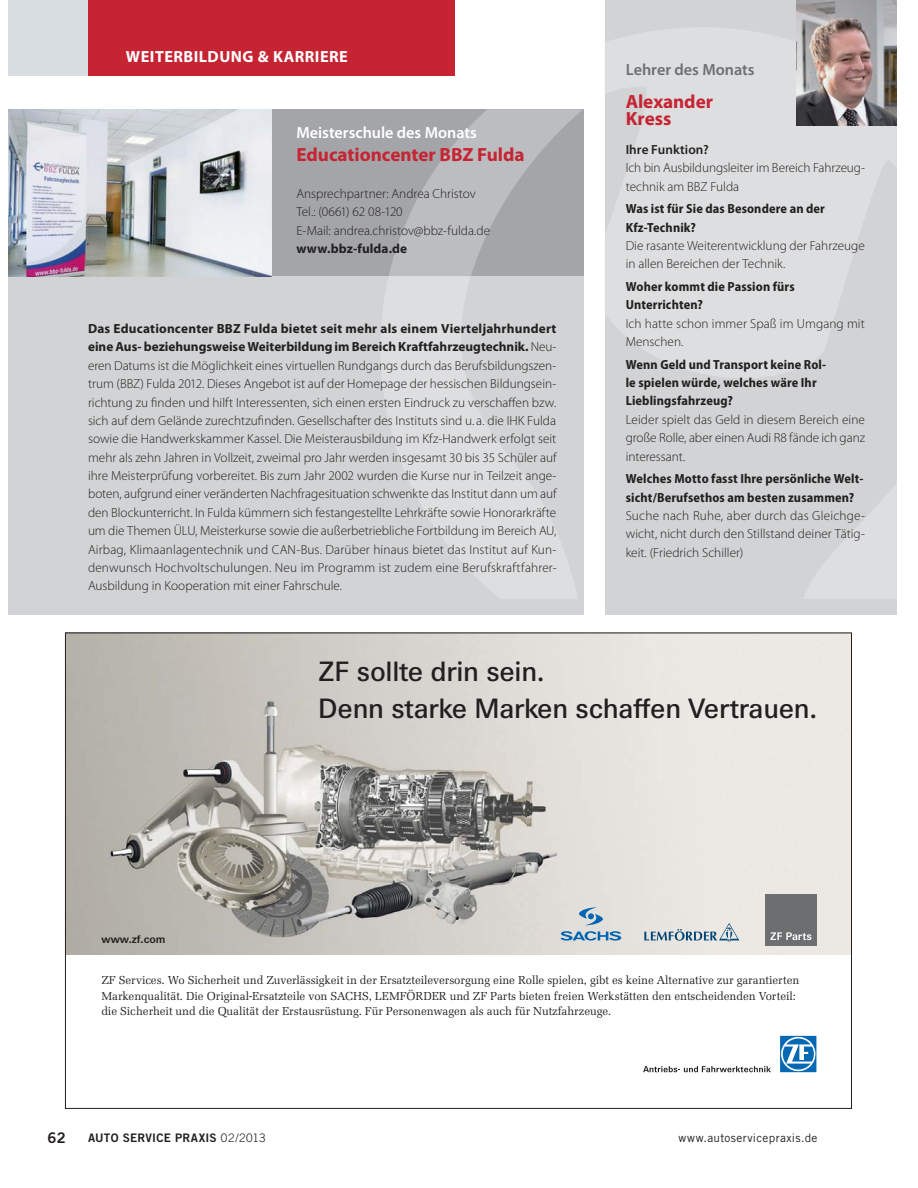
<style>
.page{position:relative;width:918px;height:1188px;background:#fff}
.page>*{position:absolute;margin:0;border:0;box-sizing:border-box;transform-origin:0 0}
.t1{font:500 27.9px/36.8px "ZF Sans";letter-spacing:-.01em;color:#231f20}
.t2{font:700 19.05px/16.6px "Myriad Pro";color:#c62433}
.t3{font:600 16.2px "Myriad Pro";color:#fff}
.t4{font:700 16.2px "Myriad Pro";letter-spacing:.03em;color:#fff}
.t5{font:600 16.2px "Myriad Pro";color:#6d6e70}
.t6{font:14.7px "Trade Gothic LT Std Bd 2";color:#231f20}
.t7{font:300 13.2px/18.5px "Myriad Pro";color:#231f20}
.t8{font:700 semi-condensed 13.2px/18.5px "Myriad Pro";letter-spacing:.01em;color:#231f20}
.t9{font:700 13.2px "Myriad Pro";letter-spacing:.01em;color:#231f20}
.t10{font:600 13.2px "Myriad Pro";letter-spacing:.005em;color:#231f20}
.t11{font:11.7px "Trade Gothic LT Std Bd 2";letter-spacing:.02em;color:#231f20}
.t12{font:11.7px "Trade Gothic LT Std";letter-spacing:.025em;color:#231f20}
.t13{font:11.1px/15.6px "ZF Serif";letter-spacing:-.005em;color:#231f20}
.t14{font:700 11.1px "ZF Sans";color:#231f20}
.s1{font-weight:700}
.s2{font-family:"Trade Gothic LT Std";font-weight:300}
</style>
<div class="page">
<div style="left:9px;top:125px;width:575px;height:490px;background:#d1d3d4"></div>
<div style="left:605px;top:0;width:292px;height:615px;background:#d1d3d4"></div>
<div style="left:9px;top:109px;width:575px;height:167px;background:#a3a5a8"></div>
<svg style="left:804px;top:483px;width:93px;height:116px"></svg>
<svg style="left:381px;top:277px;width:196px;height:322px"></svg>
<svg style="left:605px;top:28px;width:292px;height:350px;fill:#dddedf"></svg>
<svg style="left:389px;top:109px;width:194px;height:167px"></svg>
<img style="left:797px;top:0;width:100px;height:125px">
<div style="left:9px;top:0;width:79px;height:75px;background:#d8dde1"></div>
<div style="left:88px;top:0;width:367px;height:75px;background:#c62433"></div>
<img style="left:9px;top:109px;width:262px;height:167px">
<img style="left:67px;top:635px;width:783px;height:320px">
<div style="left:765px;top:894px;width:51px;height:51px;background:#6d6e70"></div>
<svg style="left:770px;top:932px;width:42px;height:8px"></svg>
<svg style="left:561px;top:931px;width:60px;height:10px"></svg>
<svg style="left:579px;top:907px;width:24px;height:18px"></svg>
<svg style="left:644px;top:923px;width:95px;height:18px;background:#b7c3ca"></svg>
<svg style="left:780px;top:1036px;width:36px;height:36px"></svg>
<svg style="left:643px;top:1066px;width:128px;height:6px"></svg>
<p class="t4" style="left:126px;top:50px;width:223px">WEITERBILDUNG &amp; KARRIERE</p>
<p class="t3" style="left:296px;top:123px;width:182px">Meisterschule des Monats</p>
<h2 class="t2" style="left:296px;top:148px;width:230px">Educationcenter BBZ Fulda</h2>
<p class="t7" style="left:296px;top:185px;width:195px">Ansprechpartner: Andrea Christov<br>Tel.: (0661) 62 08-120<br>E-Mail: andrea.christov@bbz-fulda.de</p>
<p class="t9" style="left:296px;top:243px;width:112px">www.bbz-fulda.de</p>
<p class="t7" style="left:88px;top:320px;width:470px;text-align:justify"><span class="s1">Das Educationcenter BBZ Fulda bietet seit mehr als einem Vierteljahrhundert eine Aus- beziehungsweise Weiterbildung im Bereich Kraftfahrzeugtechnik.</span> Neu&shy;eren Datums ist die Möglichkeit eines virtuellen Rundgangs durch das Berufsbildungszen&shy;trum (BBZ) Fulda 2012. Dieses Angebot ist auf der Homepage der hessischen Bildungsein&shy;richtung zu finden und hilft Interessenten, sich einen ersten Eindruck zu verschaffen bzw. sich auf dem Gelände zurechtzufinden. Gesellschafter des Instituts sind u. a. die IHK Fulda sowie die Handwerkskammer Kassel. Die Meisterausbildung im Kfz-Handwerk erfolgt seit mehr als zehn Jahren in Vollzeit, zweimal pro Jahr werden insgesamt 30 bis 35 Schüler auf ihre Meisterprüfung vorbereitet. Bis zum Jahr 2002 wurden die Kurse nur in Teilzeit ange&shy;boten, aufgrund einer veränderten Nachfragesituation schwenkte das Institut dann um auf den Blockunterricht. In Fulda kümmern sich festangestellte Lehrkräfte sowie Honorarkräfte um die Themen ÜLU, Meisterkurse sowie die außerbetriebliche Fortbildung im Bereich AU, Airbag, Klimaanlagentechnik und CAN-Bus. Darüber hinaus bietet das Institut auf Kun&shy;denwunsch Hochvoltschulungen. Neu im Programm ist zudem eine Berufskraftfahrer-Ausbildung in Kooperation mit einer Fahrschule.</p>
<p class="t5" style="left:626px;top:60px;width:130px">Lehrer des Monats</p>
<h2 class="t2" style="left:626px;top:95px;width:89px">Alexander<br>Kress</h2>
<p class="t10" style="left:626px;top:142px;width:84px">Ihre Funktion?</p>
<p class="t7" style="left:626px;top:160px;width:241px">Ich bin Ausbildungsleiter im Bereich Fahrzeug&shy;technik am BBZ Fulda</p>
<p class="t8" style="left:626px;top:200px;width:201px">Was ist für Sie das Besondere an der<br>Kfz-Technik?</p>
<p class="t7" style="left:626px;top:237px;width:241px">Die rasante Weiterentwicklung der Fahrzeuge in allen Bereichen der Technik.</p>
<p class="t8" style="left:626px;top:278px;width:171px">Woher kommt die Passion fürs<br>Unterrichten?</p>
<p class="t7" style="left:626px;top:315px;width:241px">Ich hatte schon immer Spaß im Umgang mit<br>Menschen.</p>
<p class="t8" style="left:626px;top:356px;width:202px">Wenn Geld und Transport keine Rol&shy;le spielen würde, welches wäre Ihr<br>Lieblingsfahrzeug?</p>
<p class="t7" style="left:626px;top:411px;width:241px;text-align:justify">Leider spielt das Geld in diesem Bereich eine große Rolle, aber einen Audi R8 fände ich ganz interessant.</p>
<p class="t8" style="left:626px;top:470px;width:239px">Welches Motto fasst Ihre persönliche Welt&shy;sicht/Berufsethos am besten zusammen?</p>
<p class="t7" style="left:626px;top:507px;width:241px;text-align:justify">Suche nach Ruhe, aber durch das Gleichge&shy;wicht, nicht durch den Stillstand deiner Tätig&shy;keit. (Friedrich Schiller)</p>
<p class="t14" style="left:102px;top:933px;width:65px">www.zf.com</p>
<h1 class="t1" style="left:318px;top:653px;width:501px">ZF sollte drin sein.<br>Denn starke Marken schaffen Vertrauen.</h1>
<p class="t13" style="left:101px;top:973px;width:700px">ZF Services. Wo Sicherheit und Zuverlässigkeit in der Ersatzteileversorgung eine Rolle spielen, gibt es keine Alternative zur garantierten<br>Markenqualität. Die Original-Ersatzteile von SACHS, LEMFÖRDER und ZF Parts bieten freien Werkstätten den entscheidenden Vorteil: die Sicherheit und die Qualität der Erstausrüstung. Für Personenwagen als auch für Nutzfahrzeuge.</p>
<p class="t6" style="left:47px;top:1130px;width:20px">62</p>
<p class="t11" style="left:88px;top:1131px;width:179px">AUTO SERVICE PRAXIS <span class="s2">02/2013</span></p>
<p class="t12" style="left:679px;top:1131px;width:140px">www.autoservicepraxis.de</p>
</div>
